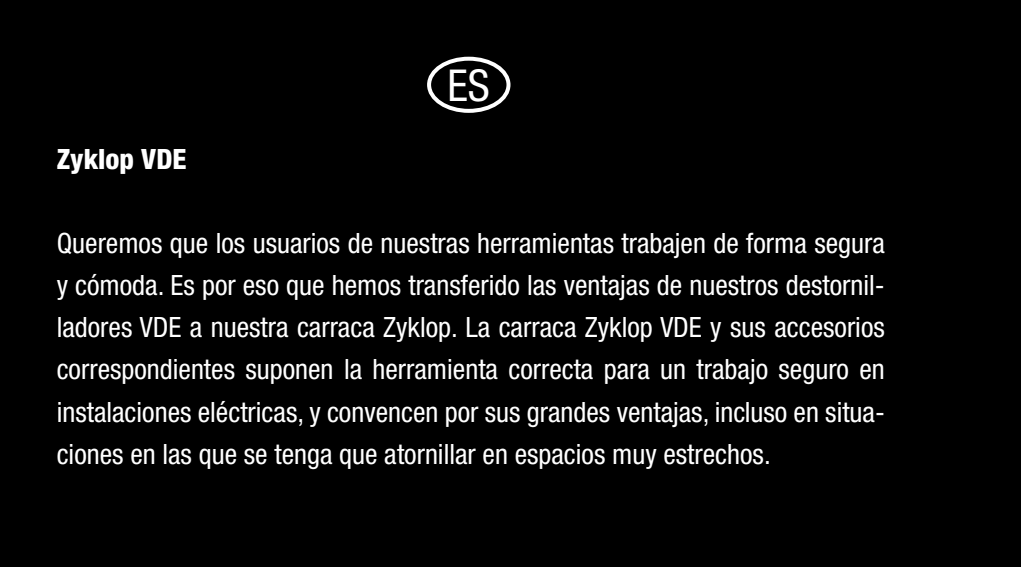
<style>
.page{position:relative;width:1021px;height:567px;background:#fff}
.page>*{position:absolute;margin:0;border:0;box-sizing:border-box;transform-origin:0 0}
.t1{font:condensed 44px "Helvetica Neue LT Std";color:#fff}
.t2{font:condensed 28px/42px "Helvetica Neue LT Std";color:#fff;text-align:justify}
.t3{font:800 condensed 28px "Helvetica Neue LT Std";color:#fff}
</style>
<div class="page">
<div style="left:0;top:0;width:1020px;height:567px;background:#000"></div>
<div style="left:427px;top:57px;width:83px;height:56px;border:4px solid #fff;border-radius:50%"></div>
<p class="t3" style="left:57px;top:142px;width:131px">Zyklop VDE</p>
<h1 class="t1" style="left:447px;top:60px;width:44px">ES</h1>
<p class="t2" style="left:57px;top:222px;width:829px">Queremos que los usuarios de nuestras herramientas trabajen de forma segura y cómoda. Es por eso que hemos transferido las ventajas de nuestros destornil&shy;ladores VDE a nuestra carraca Zyklop. La carraca Zyklop VDE y sus accesorios correspondientes suponen la herramienta correcta para un trabajo seguro en instalaciones eléctricas, y convencen por sus grandes ventajas, incluso en situa&shy;ciones en las que se tenga que atornillar en espacios muy estrechos.</p>
</div>
